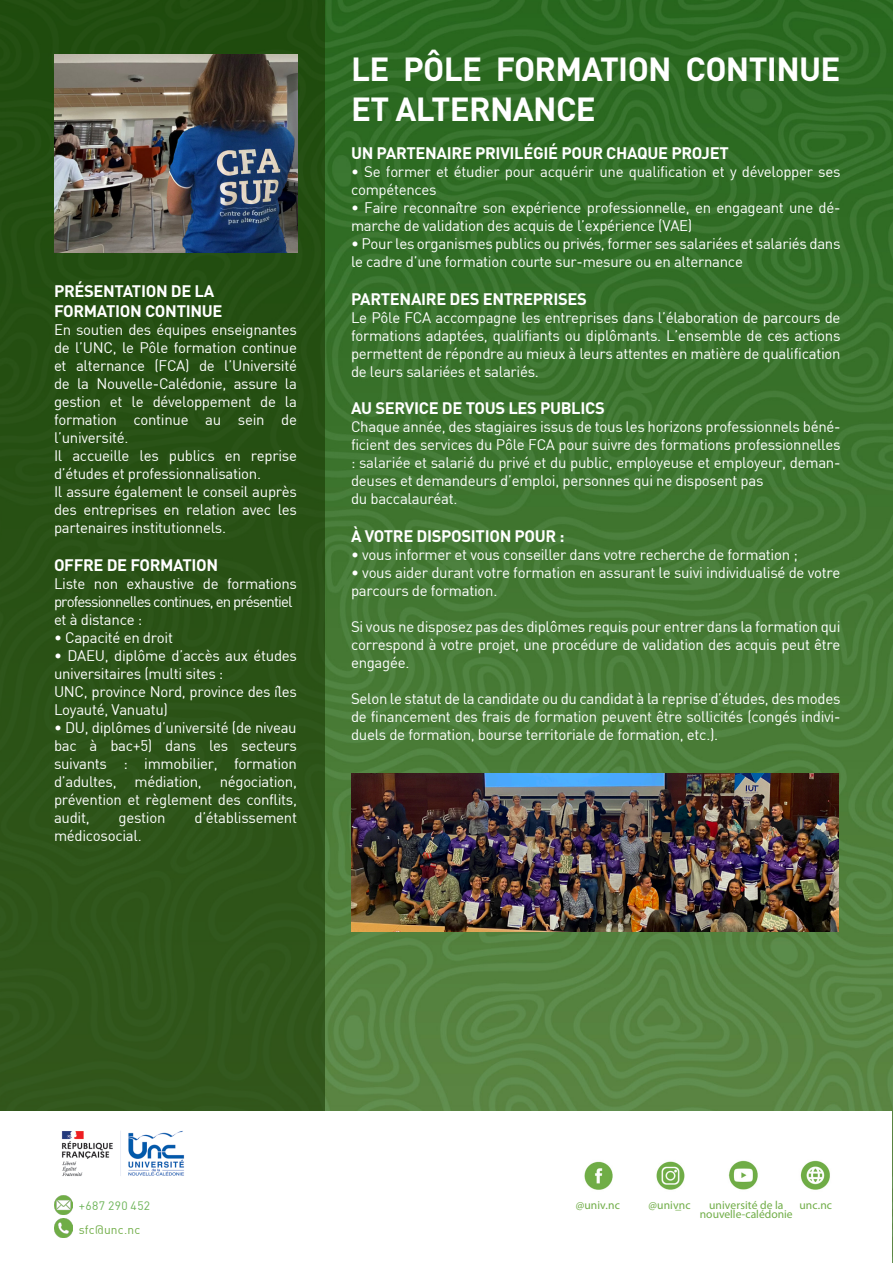
<style>
.page{position:relative;width:893px;height:1263px;background:#fff}
.page>*{position:absolute;margin:0;border:0;box-sizing:border-box;transform-origin:0 0}
.t1{font:700 33px/39.6px "DIN";letter-spacing:-.02em;color:#fff}
.t2{font:700 16.5px "DIN";letter-spacing:-.02em;color:#fff}
.t3{font:15px/18px "DIN";letter-spacing:-.02em;color:#fff;text-align:justify}
.t4{font:15px "DIN";letter-spacing:-.06em;color:#fff}
.t5{font:12px "DIN";letter-spacing:.035em;color:#6cb457}
.t6{font:12px "DIN";letter-spacing:.015em;color:#70ad47}
.t7{font:11.55px "Myriad Pro";letter-spacing:.005em;color:#70ad47}
</style>
<div class="page">
<img style="left:324px;top:0;width:569px;height:1263px">
<div style="left:0;top:0;width:324px;height:1121px;background:#2b5317"></div>
<div style="left:1px;top:1111px;width:891px;height:151px;background:#fff"></div>
<img style="left:584px;top:1161px;width:29px;height:29px">
<img style="left:728px;top:1160px;width:30px;height:30px">
<img style="left:656px;top:1161px;width:29px;height:29px">
<img style="left:800px;top:1160px;width:30px;height:30px">
<img style="left:54px;top:1218px;width:19px;height:19px">
<img style="left:54px;top:1195px;width:19px;height:19px">
<img style="left:61px;top:1130px;width:124px;height:46px">
<img style="left:54px;top:54px;width:243px;height:199px">
<img style="left:351px;top:773px;width:488px;height:159px">
<p class="t2" style="left:54px;top:280px;width:162px">PRÉSENTATION DE LA</p>
<p class="t2" style="left:54px;top:300px;width:170px">FORMATION CONTINUE</p>
<p class="t3" style="left:54px;top:320px;width:245px">En soutien des équipes enseignantes de l’UNC, le Pôle formation continue et alternance (FCA) de l’Université de la Nouvelle-Calédonie, assure la</p>
<p class="t3" style="left:54px;top:392px;width:244px">gestion et le développement de la</p>
<p class="t3" style="left:54px;top:410px;width:244px">formation continue au sein de</p>
<p class="t3" style="left:54px;top:428px;width:76px">l’université.</p>
<p class="t3" style="left:54px;top:446px;width:244px">Il accueille les publics en reprise d’études et professionnalisation.</p>
<p class="t3" style="left:54px;top:482px;width:245px">Il assure également le conseil auprès des entreprises en relation avec les partenaires institutionnels.</p>
<p class="t2" style="left:54px;top:554px;width:166px">OFFRE DE FORMATION</p>
<p class="t3" style="left:54px;top:574px;width:244px">Liste non exhaustive de formations</p>
<p class="t4" style="left:54px;top:592px;width:240px">professionnelles continues, en présentiel</p>
<p class="t3" style="left:54px;top:610px;width:90px">et à distance :</p>
<p class="t3" style="left:54px;top:628px;width:120px">• Capacité en droit</p>
<p class="t3" style="left:54px;top:646px;width:244px">• DAEU, diplôme d’accès aux études universitaires (multi sites :</p>
<p class="t3" style="left:54px;top:682px;width:245px">UNC, province Nord, province des îles<br>Loyauté, Vanuatu)</p>
<p class="t3" style="left:54px;top:718px;width:244px">• DU, diplômes d’université (de niveau</p>
<p class="t3" style="left:54px;top:736px;width:245px">bac à bac+5) dans les secteurs suivants : immobilier, formation d’adultes, médiation, négociation, prévention et règlement des conflits, audit,</p>
<p class="t3" style="left:119px;top:808px;width:48px">gestion</p>
<p class="t3" style="left:194px;top:808px;width:104px">d’établissement</p>
<p class="t3" style="left:54px;top:826px;width:89px">médicosocial.</p>
<p class="t1" style="left:351px;top:48px;width:491px">LE PÔLE FORMATION CONTINUE<br>ET ALTERNANCE</p>
<p class="t2" style="left:351px;top:142px;width:379px">UN PARTENAIRE PRIVILÉGIÉ POUR CHAQUE PROJET</p>
<p class="t3" style="left:351px;top:162px;width:491px">• Se former et étudier pour acquérir une qualification et y développer ses compétences</p>
<p class="t3" style="left:351px;top:198px;width:491px">• Faire reconnaître son expérience professionnelle, en engageant une dé&shy;marche de validation des acquis de l’expérience (VAE)</p>
<p class="t3" style="left:351px;top:234px;width:491px">• Pour les organismes publics ou privés, former ses salariées et salariés dans le cadre d’une formation courte sur-mesure ou en alternance</p>
<p class="t2" style="left:351px;top:288px;width:237px">PARTENAIRE DES ENTREPRISES</p>
<p class="t3" style="left:351px;top:308px;width:491px">Le Pôle FCA accompagne les entreprises dans l’élaboration de parcours de formations adaptées, qualifiants ou diplômants. L’ensemble de ces actions permettent de répondre au mieux à leurs attentes en matière de qualification de leurs salariées et salariés.</p>
<p class="t2" style="left:351px;top:398px;width:255px">AU SERVICE DE TOUS LES PUBLICS</p>
<p class="t3" style="left:351px;top:418px;width:491px">Chaque année, des stagiaires issus de tous les horizons professionnels béné&shy;ficient des services du Pôle FCA pour suivre des formations professionnelles : salariée et salarié du privé et du public, employeuse et employeur, deman&shy;deuses et demandeurs d’emploi, personnes qui ne disposent pas</p>
<p class="t3" style="left:351px;top:490px;width:108px">du baccalauréat.</p>
<p class="t2" style="left:351px;top:525px;width:215px">À VOTRE DISPOSITION POUR :</p>
<p class="t3" style="left:351px;top:546px;width:448px">• vous informer et vous conseiller dans votre recherche de formation ;</p>
<p class="t3" style="left:351px;top:564px;width:491px">• vous aider durant votre formation en assurant le suivi individualisé de votre parcours de formation.</p>
<p class="t3" style="left:351px;top:618px;width:491px">Si vous ne disposez pas des diplômes requis pour entrer dans la formation qui correspond à votre projet, une procédure de validation des acquis peut être engagée.</p>
<p class="t3" style="left:351px;top:690px;width:491px">Selon le statut de la candidate ou du candidat à la reprise d’études, des modes de financement des frais de formation peuvent être sollicités (congés indivi&shy;duels de formation, bourse territoriale de formation, etc.).</p>
<p class="t5" style="left:79px;top:1198px;width:73px">+687 290 452</p>
<p class="t6" style="left:79px;top:1222px;width:63px">sfc@unc.nc</p>
<p class="t7" style="left:576px;top:1198px;width:46px">@univ.nc</p>
<p class="t7" style="left:648px;top:1198px;width:44px">@univ_nc</p>
<p class="t7" style="left:709px;top:1198px;width:76px">université de la</p>
<p class="t7" style="left:799px;top:1198px;width:34px">unc.nc</p>
<p class="t7" style="left:700px;top:1207px;width:94px">nouvelle-calédonie</p>
</div>
